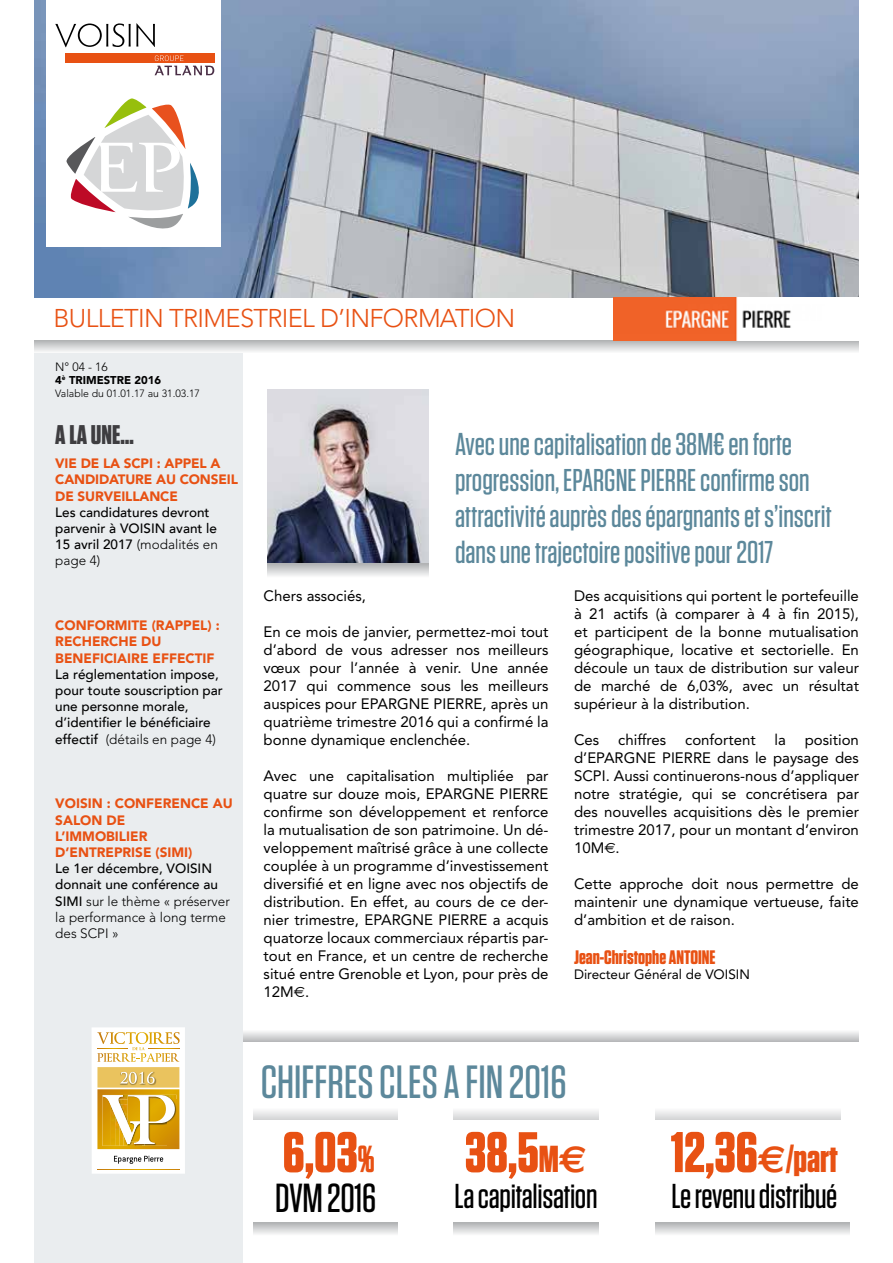
<style>
.page{position:relative;width:893px;height:1263px;background:#fff}
.page>*{position:absolute;margin:0;border:0;box-sizing:border-box;transform-origin:0 0}
.t1{font:700 57px "Tungsten";color:#e85113}
.t2{font:500 46.5px "Tungsten";color:#5c889b}
.t3{font:500 40.5px "Tungsten";letter-spacing:-.01em;color:#000}
.t4{font:500 34.5px "Tungsten";letter-spacing:-.01em;color:#000}
.t5{font:500 31.5px/36px "Tungsten";color:#5c889b}
.t6{font:700 27px "Tungsten";color:#3e3d40}
.t7{font:300 25.5px "Avenir LT Std";letter-spacing:-.025em;color:#e85113}
.t8{font:700 19.5px "Tungsten";color:#e85113}
.t9{font:15px/18px "Avenir";color:#000;text-align:justify}
.t10{font:500 13.5px/16.2px "Avenir LT";color:#000}
.t11{font:900 13.5px/16.2px "Avenir LT Std";color:#e85113}
.t12{font:300 13.5px/16.2px "Avenir LT Std";color:#000}
.t13{font:13.5px "Avenir";color:#000}
.t14{font:300 12px "Avenir LT Std";color:#000}
.t15{font:900 11.25px "Avenir LT Std";color:#000}
.t16{font:300 10.5px "Avenir LT Std";color:#000}
.s1{font-family:"Avenir LT";font-weight:500}
.s2{font-family:"Euro Sans"}
.s3{font-size:37.5px}
.s4{font-family:"Euro Sans";font-size:37.5px}
</style>
<div class="page">
<svg style="left:242px;top:1029px;width:617px;height:13px"></svg>
<div style="left:34px;top:340px;width:208px;height:923px;background:#eaedef"></div>
<svg style="left:34px;top:340px;width:825px;height:13px"></svg>
<img style="left:34px;top:0;width:825px;height:298px">
<img style="left:613px;top:298px;width:178px;height:42px">
<div style="left:47px;top:0;width:174px;height:247px;background:#fff"></div>
<div style="left:92px;top:1027px;width:93px;height:147px;background:#fff"></div>
<svg style="left:114px;top:1156px;width:49px;height:8px"></svg>
<svg style="left:98px;top:1169px;width:81px;height:1px"></svg>
<svg style="left:97px;top:1032px;width:83px;height:117px"></svg>
<svg style="left:149px;top:1048px;width:30px;height:1px"></svg>
<div style="left:65px;top:53px;width:149px;height:10px;background:#e85113"></div>
<svg style="left:155px;top:55px;width:59px;height:20px"></svg>
<svg style="left:55px;top:23px;width:100px;height:24px"></svg>
<svg style="left:66px;top:98px;width:133px;height:131px"></svg>
<img style="left:267px;top:389px;width:162px;height:175px">
<svg style="left:267px;top:564px;width:162px;height:12px;background:#d3d4d5"></svg>
<svg style="left:253px;top:1222px;width:145px;height:12px;background:#d0d1d2"></svg>
<svg style="left:253px;top:1111px;width:145px;height:9px"></svg>
<svg style="left:454px;top:1222px;width:144px;height:12px;background:#d0d1d2"></svg>
<svg style="left:454px;top:1111px;width:144px;height:9px"></svg>
<svg style="left:655px;top:1222px;width:194px;height:12px;background:#d0d1d2"></svg>
<svg style="left:655px;top:1111px;width:186px;height:9px;background:#e2e2e3"></svg>
<h3 class="t7" style="left:54px;top:303px;width:463px">BULLETIN TRIMESTRIEL D’INFORMATION</h3>
<p class="t14" style="left:55px;top:359px;width:54px">N° 04 - 16</p>
<p class="t15" style="left:55px;top:373px;width:107px">4<sup>è</sup> TRIMESTRE 2016</p>
<p class="t16" style="left:55px;top:387px;width:146px">Valable du 01.01.17 au 31.03.17</p>
<h3 class="t6" style="left:55px;top:420px;width:80px">A LA UNE…</h3>
<p class="t11" style="left:55px;top:455px;width:184px">VIE DE LA SCPI : APPEL A<br>CANDIDATURE AU CONSEIL<br>DE SURVEILLANCE</p>
<p class="t10" style="left:55px;top:504px;width:163px">Les candidatures devront parvenir à VOISIN avant le</p>
<p class="t12" style="left:55px;top:536px;width:164px"><span class="s1">15 avril 2017</span> (modalités en page 4)</p>
<h3 class="t5" style="left:455px;top:427px;width:378px">Avec une capitalisation de 38M€ en forte progression, EPARGNE PIERRE confirme son attractivité auprès des épargnants et s’inscrit dans une trajectoire positive pour 2017</h3>
<p class="t11" style="left:55px;top:617px;width:166px">CONFORMITE (RAPPEL) :<br>RECHERCHE DU<br>BENEFICIAIRE EFFECTIF</p>
<p class="t10" style="left:55px;top:666px;width:169px">La réglementation impose, pour toute souscription par une personne morale, d’identifier le bénéficiaire</p>
<p class="t12" style="left:55px;top:731px;width:162px"><span class="s1">effectif</span> (détails en page 4)</p>
<p class="t11" style="left:55px;top:795px;width:179px">VOISIN : CONFERENCE AU<br>SALON DE<br>L’IMMOBILIER<br>D’ENTREPRISE (SIMI)</p>
<p class="t10" style="left:55px;top:861px;width:164px">Le 1er décembre, VOISIN donnait une conférence au</p>
<p class="t12" style="left:55px;top:893px;width:176px"><span class="s1">SIMI</span> sur le thème « préserver la performance à long terme des SCPI »</p>
<p class="t9" style="left:264px;top:587px;width:104px">Chers associés,</p>
<p class="t9" style="left:264px;top:623px;width:286px">En ce mois de janvier, permettez-moi tout d’abord de vous adresser nos meilleurs vœux pour l’année à venir. Une année 2017 qui commence sous les meilleurs auspices pour EPARGNE PIERRE, après un quatrième trimestre 2016 qui a confirmé la bonne dynamique enclenchée.</p>
<p class="t9" style="left:264px;top:767px;width:286px">Avec une capitalisation multipliée par quatre sur douze mois, EPARGNE PIERRE confirme son développement et renforce la mutualisation de son patrimoine. Un dé&shy;veloppement maîtrisé grâce à une collecte couplée à un programme d’investissement diversifié et en ligne avec nos objectifs de distribution. En effet, au cours de ce der&shy;nier trimestre, EPARGNE PIERRE a acquis quatorze locaux commerciaux répartis par&shy;tout en France, et un centre de recherche situé entre Grenoble et Lyon, pour près de 12M<span class="s2">e</span>.</p>
<p class="t9" style="left:574px;top:587px;width:286px">Des acquisitions qui portent le portefeuille à 21 actifs (à comparer à 4 à fin 2015), et participent de la bonne mutualisation géographique, locative et sectorielle. En découle un taux de distribution sur valeur de marché de 6,03%, avec un résultat supérieur à la distribution.</p>
<p class="t9" style="left:574px;top:731px;width:27px">Ces</p>
<p class="t9" style="left:618px;top:731px;width:50px">chiffres</p>
<p class="t9" style="left:685px;top:731px;width:72px">confortent</p>
<p class="t9" style="left:775px;top:731px;width:13px">la</p>
<p class="t9" style="left:574px;top:731px;width:286px;text-indent:231px">position d’EPARGNE PIERRE dans le paysage des SCPI. Aussi continuerons-nous d’appliquer notre stratégie, qui se concrétisera par des nouvelles acquisitions dès le premier trimestre 2017, pour un montant d’environ 10M<span class="s2">e</span>.</p>
<p class="t9" style="left:574px;top:875px;width:286px">Cette approche doit nous permettre de maintenir une dynamique vertueuse, faite d’ambition et de raison.</p>
<h3 class="t8" style="left:574px;top:947px;width:143px">Jean-Christophe ANTOINE</h3>
<p class="t13" style="left:574px;top:966px;width:177px">Directeur Général de VOISIN</p>
<h2 class="t2" style="left:261px;top:1058px;width:307px">CHIFFRES CLES A FIN 2016</h2>
<h1 class="t1" style="left:283px;top:1122px;width:93px">6,03<span class="s3">%</span></h1>
<h3 class="t3" style="left:275px;top:1177px;width:102px">DVM 2016</h3>
<h1 class="t1" style="left:465px;top:1122px;width:124px">38,5<span class="s3">M</span><span class="s4">%</span></h1>
<h3 class="t4" style="left:455px;top:1178px;width:144px">La capitalisation</h3>
<h1 class="t1" style="left:671px;top:1122px;width:169px">12,36<span class="s4">%</span><span class="s3">/part</span></h1>
<h3 class="t4" style="left:671px;top:1178px;width:167px">Le revenu distribué</h3>
</div>
